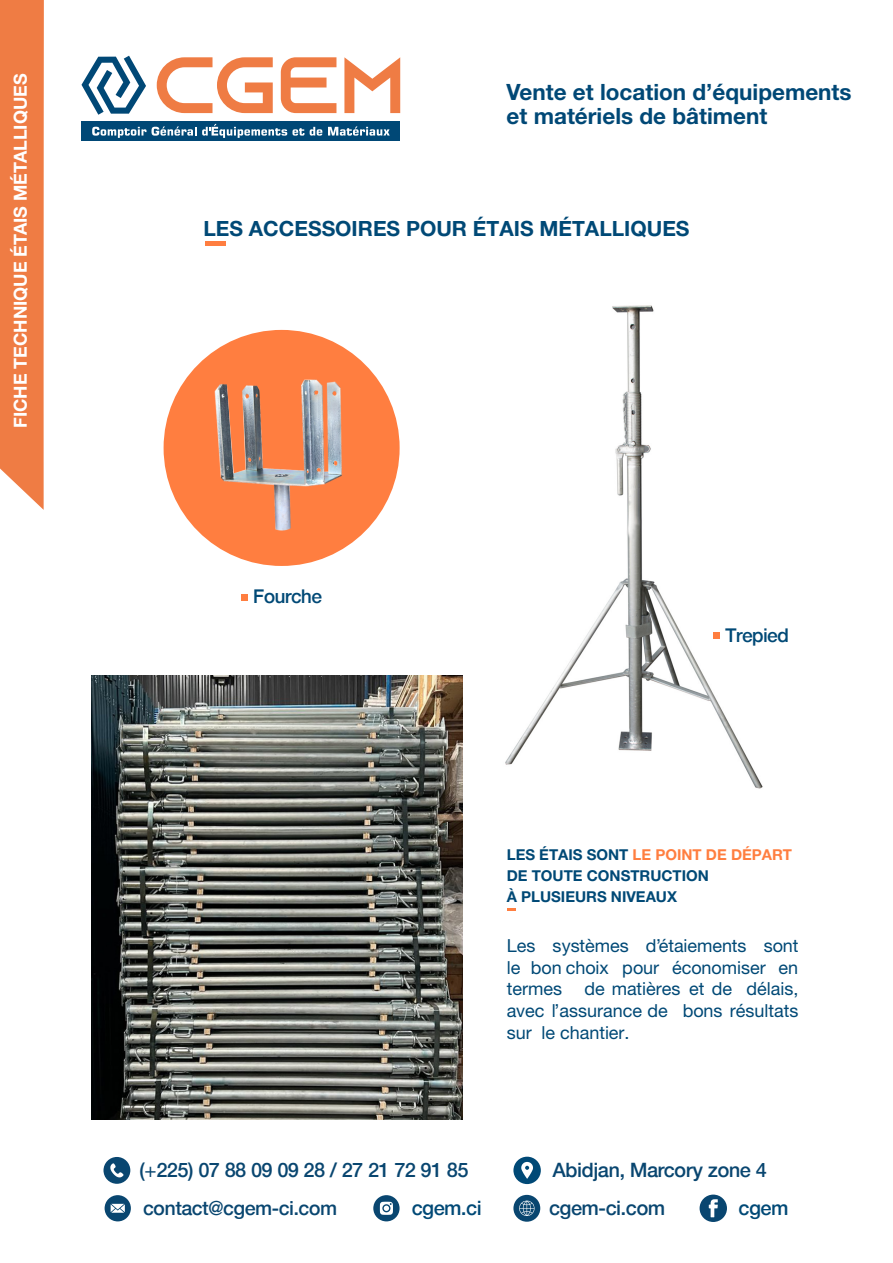
<style>
.page{position:relative;width:893px;height:1263px;background:#fff}
.page>*{position:absolute;margin:0;border:0;box-sizing:border-box;transform-origin:0 0}
.t1{font:700 22.5px/24.3px "Helvetica Neue LT Std";color:#004876}
.t2{font:700 21px "Helvetica Neue LT Std";color:#004976}
.t3{font:500 20.25px "Helvetica";color:#094670}
.t4{font:500 20.25px "Helvetica";color:#004976}
.t5{font:500 19.8px "Helvetica";color:#094670}
.t6{font:500 19.35px "Helvetica";letter-spacing:-.01em;color:#004976}
.t7{font:18px/21.6px "Helvetica Neue LT Std";color:#004976;text-align:justify}
.t8{font:700 18px "Helvetica Neue LT Std";color:#fff}
.t9{font:700 15px/21px "Helvetica Neue LT Std";color:#004976}
.s1{color:#ff7e40}
.s2{font-family:"Helvetica Neue LT Std";font-weight:400}
</style>
<div class="page">
<img style="left:505px;top:305px;width:258px;height:484px">
<div style="left:714px;top:632px;width:6px;height:7px;background:#ff7e40"></div>
<div style="left:241px;top:594px;width:7px;height:6px;background:#ff7e40"></div>
<div style="left:164px;top:330px;width:236px;height:236px;background:#ff7e40;border-radius:50%"></div>
<img style="left:214px;top:379px;width:128px;height:152px">
<img style="left:92px;top:676px;width:370px;height:444px">
<div style="left:0;top:0;width:44px;height:510px;background:#ef7c44"></div>
<svg style="left:157px;top:57px;width:116px;height:56px"></svg>
<svg style="left:281px;top:57px;width:55px;height:56px"></svg>
<svg style="left:344px;top:57px;width:56px;height:56px"></svg>
<div style="left:81px;top:121px;width:319px;height:20px;background:#004876"></div>
<svg style="left:92px;top:124px;width:212px;height:14px"></svg>
<svg style="left:310px;top:127px;width:12px;height:9px"></svg>
<svg style="left:328px;top:126px;width:62px;height:10px"></svg>
<svg style="left:81px;top:56px;width:65px;height:59px"></svg>
<hr style="left:205px;top:241px;width:20px;height:4px;background:#ff7e40">
<div style="left:513px;top:1195px;width:27px;height:27px;background:#094670;border-radius:50%"></div>
<svg style="left:519px;top:1200px;width:16px;height:16px"></svg>
<div style="left:103px;top:1157px;width:27px;height:27px;background:#094670;border-radius:50%"></div>
<svg style="left:110px;top:1163px;width:14px;height:14px"></svg>
<div style="left:105px;top:1195px;width:26px;height:26px;background:#094670;border-radius:50%"></div>
<svg style="left:111px;top:1204px;width:14px;height:9px"></svg>
<div style="left:373px;top:1195px;width:27px;height:26px;background:#094670;border-radius:50%"></div>
<svg style="left:380px;top:1202px;width:13px;height:13px"></svg>
<div style="left:700px;top:1194px;width:27px;height:28px;background:#094670;border-radius:50%"></div>
<svg style="left:709px;top:1199px;width:9px;height:18px"></svg>
<div style="left:513px;top:1157px;width:28px;height:27px;background:#004976;border-radius:50%"></div>
<svg style="left:521px;top:1162px;width:12px;height:17px"></svg>
<svg style="left:507px;top:909px;width:8px;height:2px"></svg>
<p class="t8" style="left:9px;top:428px;width:356px;rotate:-90deg">FICHE TECHNIQUE ÉTAIS MÉTALLIQUES</p>
<p class="t1" style="left:507px;top:79px;width:346px">Vente et location d’équipements et matériels de bâtiment</p>
<p class="t2" style="left:203px;top:216px;width:488px">LES ACCESSOIRES POUR ÉTAIS MÉTALLIQUES</p>
<p class="t6" style="left:253px;top:585px;width:70px">Fourche</p>
<p class="t6" style="left:725px;top:623px;width:65px">Trepied</p>
<p class="t9" style="left:507px;top:844px;width:287px">LES ÉTAIS SONT <span class="s1">LE POINT DE DÉPART<br></span>DE TOUTE CONSTRUCTION<br>À PLUSIEURS NIVEAUX</p>
<p class="t7" style="left:507px;top:935px;width:293px">Les systèmes d’étaiements sont le bon choix pour économiser en termes de matières et de délais, avec l’assurance de bons résultats sur le chantier.</p>
<p class="t3" style="left:553px;top:1157px;width:215px">Abidjan, Marcory zone 4</p>
<p class="t3" style="left:139px;top:1158px;width:330px">(<span class="s2">+</span>225) 07 88 09 09 28 / 27 21 72 91 85</p>
<p class="t5" style="left:143px;top:1196px;width:195px">contact@cgem-ci.com</p>
<p class="t4" style="left:412px;top:1195px;width:71px">cgem.ci</p>
<p class="t4" style="left:739px;top:1195px;width:51px">cgem</p>
<p class="t3" style="left:549px;top:1196px;width:117px">cgem-ci.com</p>
</div>
